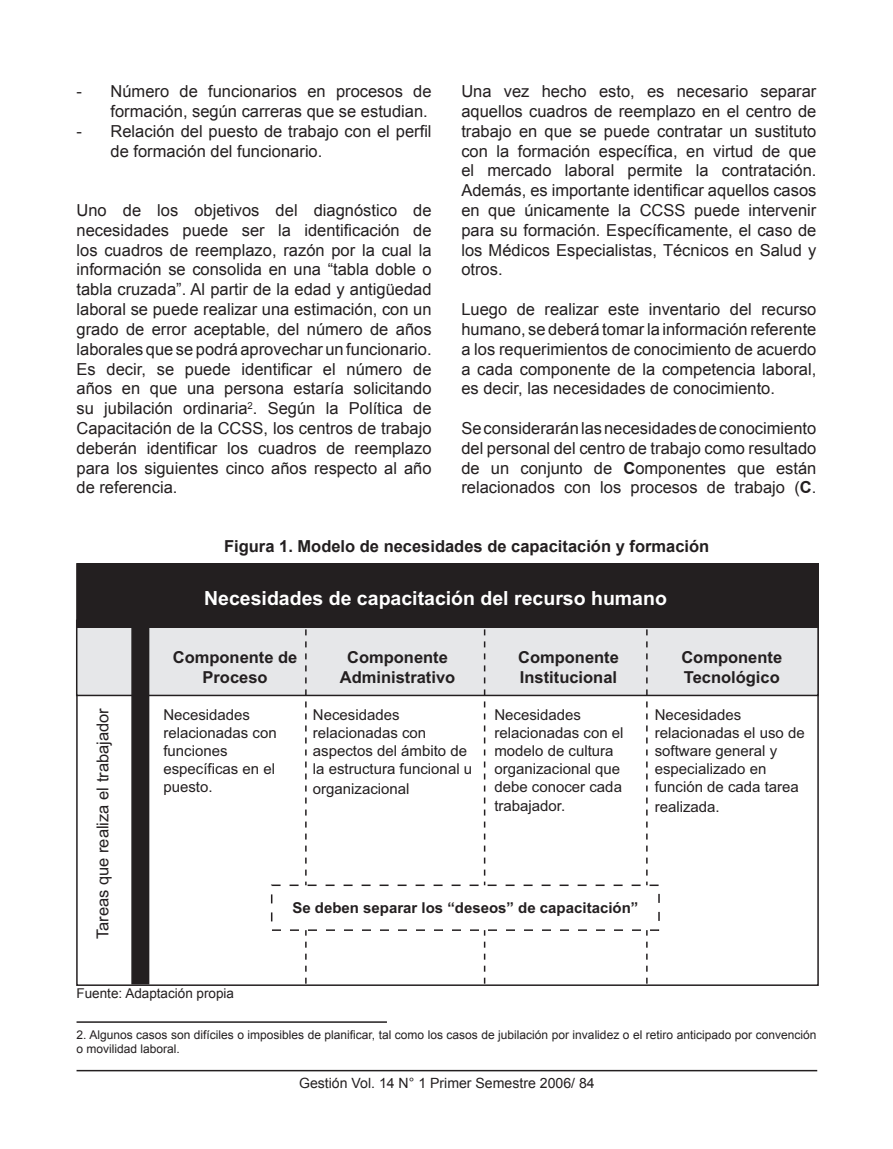
<style>
.page{position:relative;width:893px;height:1149px;background:#fff}
.page>*{position:absolute;margin:0;border:0;box-sizing:border-box;transform-origin:0 0}
.t1{font:700 19.5px "Arial";color:#fff}
.t2{font:16.5px/19.8px "Arial";color:#231f20;text-align:justify}
.t3{font:700 16.5px/19.8px "Arial";color:#231f20;text-align:center}
.t4{font:15px/18px "Arial";color:#231f20}
.t5{font:700 15px "Arial";color:#231f20}
.t6{font:14.1px "Arial";color:#231f20}
.t7{font:13.5px "Arial";color:#231f20}
.t8{font:12px/14.4px "Arial";color:#231f20}
.s1{font-weight:700}
</style>
<div class="page">
<div style="left:77px;top:620px;width:741px;height:75px;background:#e6e7e9"></div>
<div style="left:76px;top:619px;width:743px;height:77px;border:2px solid #231f20"></div>
<div style="left:77px;top:563px;width:741px;height:64px;background:#231f20"></div>
<div style="left:131px;top:615px;width:18px;height:369px;background:#231f20;border:2px solid #231f20"></div>
<svg style="left:305px;top:627px;width:2px;height:357px"></svg>
<svg style="left:484px;top:627px;width:1px;height:357px"></svg>
<svg style="left:646px;top:627px;width:2px;height:357px"></svg>
<div style="left:271px;top:884px;width:389px;height:46px;background:#fff"></div>
<hr style="left:77px;top:1020px;width:310px;height:2px;background:#231f20">
<hr style="left:77px;top:1069px;width:740px;height:1px;background:#231f20">
<p class="t2" style="left:77px;top:81px;width:357px;text-align:right">- Número de funcionarios en procesos de formación, según carreras que se estudian.</p>
<p class="t2" style="left:111px;top:121px;width:322px;text-indent:-34px">- Relación del puesto de trabajo con el perfil de formación del funcionario.</p>
<p class="t2" style="left:77px;top:200px;width:357px">Uno de los objetivos del diagnóstico de necesidades puede ser la identificación de los cuadros de reemplazo, razón por la cual la información se consolida en una “tabla doble o tabla cruzada”. Al partir de la edad y antigüedad laboral se puede realizar una estimación, con un grado de error aceptable, del número de años laborales que se podrá aprovechar un funcionario.<br>Es decir, se puede identificar el número de años en que una persona estaría solicitando su jubilación ordinaria<sup>2</sup>. Según la Política de Capacitación de la CCSS, los centros de trabajo deberán identificar los cuadros de reemplazo para los siguientes cinco años respecto al año de referencia.</p>
<p class="t2" style="left:461px;top:81px;width:357px">Una vez hecho esto, es necesario separar aquellos cuadros de reemplazo en el centro de trabajo en que se puede contratar un sustituto con la formación específica, en virtud de que el mercado laboral permite la contratación.<br>Además, es importante identificar aquellos casos en que únicamente la CCSS puede intervenir para su formación. Específicamente, el caso de los Médicos Especialistas, Técnicos en Salud y otros.</p>
<p class="t2" style="left:461px;top:299px;width:357px">Luego de realizar este inventario del recurso humano, se deberá tomar la información referente a los requerimientos de conocimiento de acuerdo a cada componente de la competencia laboral, es decir, las necesidades de conocimiento.</p>
<p class="t2" style="left:461px;top:418px;width:357px">Se considerarán las necesidades de conocimiento del personal del centro de trabajo como resultado de un conjunto de <span class="s1">C</span>omponentes que están relacionados con los procesos de trabajo (<span class="s1">C</span>.</p>
<p class="t3" style="left:224px;top:536px;width:487px">Figura 1. Modelo de necesidades de capacitación y formación</p>
<p class="t2" style="left:93px;top:939px;width:233px;rotate:-90deg">Tareas que realiza el trabajador</p>
<p class="t1" style="left:204px;top:586px;width:464px">Necesidades de capacitación del recurso humano</p>
<p class="t3" style="left:173px;top:647px;width:126px">Componente de<br>Proceso</p>
<p class="t4" style="left:163px;top:706px;width:115px">Necesidades relacionadas con funciones específicas en el puesto.</p>
<p class="t3" style="left:340px;top:647px;width:117px">Componente<br>Administrativo</p>
<p class="t4" style="left:313px;top:706px;width:161px">Necesidades relacionadas con aspectos del ámbito de la estructura funcional u</p>
<p class="t4" style="left:313px;top:779px;width:98px">organizacional</p>
<p class="t3" style="left:518px;top:647px;width:102px;text-align:left">Componente<br>Institucional</p>
<p class="t4" style="left:494px;top:706px;width:131px">Necesidades relacionadas con el modelo de cultura organizacional que debe conocer cada trabajador.</p>
<p class="t3" style="left:681px;top:647px;width:102px;text-align:left">Componente<br>Tecnológico</p>
<p class="t4" style="left:655px;top:706px;width:152px">Necesidades relacionadas el uso de software general y especializado en función de cada tarea</p>
<p class="t4" style="left:655px;top:797px;width:67px">realizada.</p>
<p class="t5" style="left:292px;top:898px;width:347px">Se deben separar los “deseos” de capacitación”</p>
<p class="t7" style="left:77px;top:985px;width:159px">Fuente: Adaptación propia</p>
<p class="t8" style="left:77px;top:1026px;width:741px">2. Algunos casos son difíciles o imposibles de planificar, tal como los casos de jubilación por invalidez o el retiro anticipado por convención o movilidad laboral.</p>
<p class="t6" style="left:299px;top:1074px;width:297px">Gestión Vol. 14 N° 1 Primer Semestre 2006/ 84</p>
</div>
